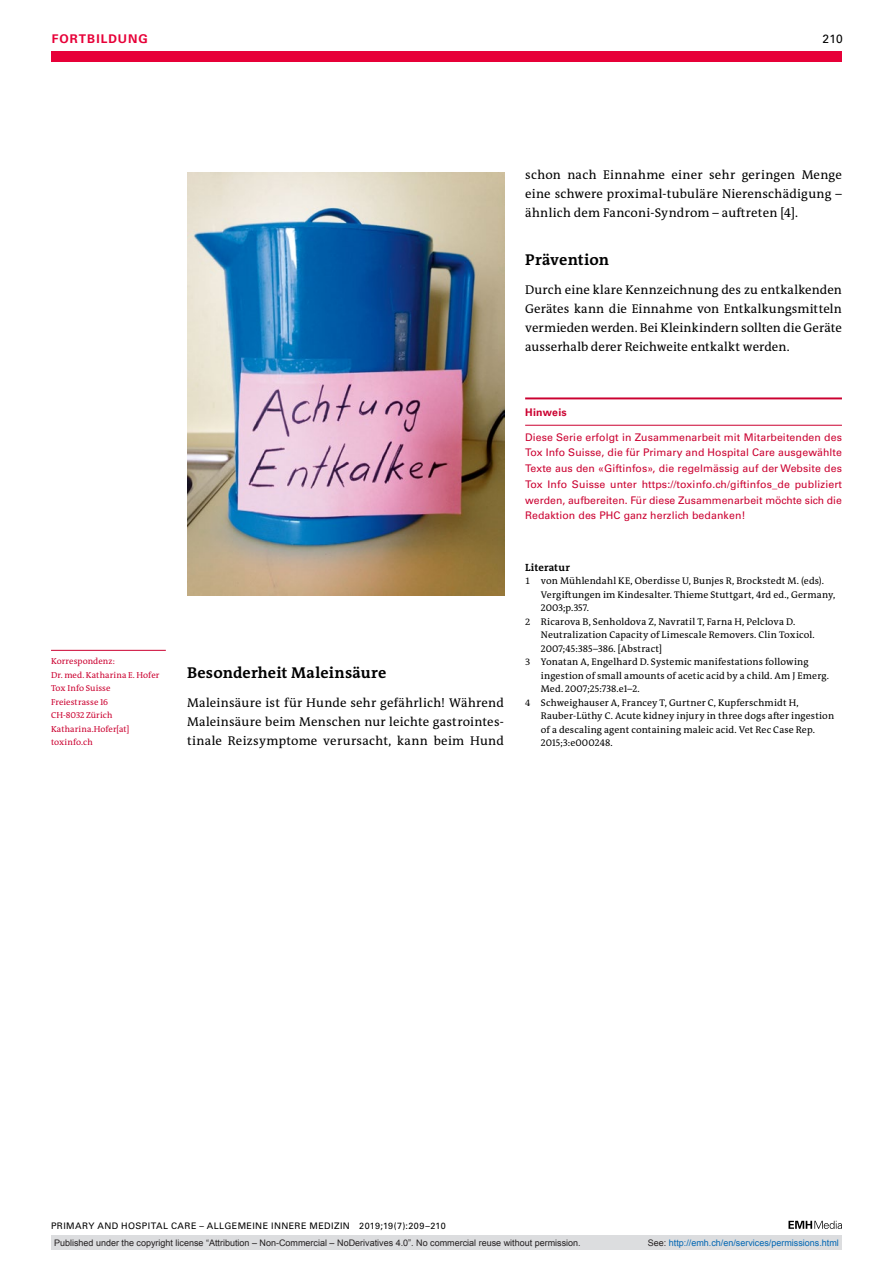
<style>
.page{position:relative;width:893px;height:1263px;background:#fff}
.page>*{position:absolute;margin:0;border:0;box-sizing:border-box;transform-origin:0 0}
.t1{font:700 15.75px "The Antiqua B W7";letter-spacing:.015em;color:#000}
.t2{font:12.75px/19.2px "The Antiqua B W5 Plain";letter-spacing:.015em;color:#000;text-align:justify}
.t3{font:700 12px "Univers LT Std";color:#e70038}
.t4{font:12px "Univers LT Std";color:#000}
.t5{font:10.5px/15.8px "Univers LT Std";letter-spacing:.01em;color:#cb0030;text-align:justify}
.t6{font:700 10.5px "The Antiqua B W7";letter-spacing:.015em;color:#000}
.t7{font:700 10.5px "Univers LT Std";letter-spacing:.025em;color:#cb0030}
.t8{font:9.75px "The Antiqua B W5 Plain";letter-spacing:.015em;color:#000}
.t9{font:9px "Arial";color:#231f20}
.t10{font:9px "Univers LT Std";letter-spacing:.045em;color:#000}
.t11{font:9px "Arial";color:#0166b3}
.t12{font:8.7px/13.5px "The Antiqua B W5 Plain";letter-spacing:.01em;color:#cb0030}
.s1{font-size:9.3px}
.s2{color:#231f20}
</style>
<div class="page">
<div style="left:51px;top:51px;width:791px;height:11px;background:#e70038"></div>
<svg style="left:788px;top:1221px;width:54px;height:8px"></svg>
<hr style="left:51px;top:650px;width:115px;height:1px;background:#cb0030">
<hr style="left:525px;top:397px;width:317px;height:2px;background:#cb0030">
<hr style="left:525px;top:425px;width:317px;height:1px;background:#cb0030">
<img style="left:187px;top:172px;width:318px;height:424px">
<div style="left:51px;top:1235px;width:791px;height:15px;background:#dcdddf"></div>
<p class="t3" style="left:52px;top:31px;width:18px">Fortbildung</p>
<p class="t4" style="left:822px;top:31px;width:22px">210</p>
<h2 class="t2" style="left:525px;top:165px;width:318px">schon nach Einnahme einer sehr geringen Menge eine schwere proximal-tubuläre Nierenschädigung – ähnlich dem Fanconi-Syndrom – auftreten [4].</h2>
<h1 class="t1" style="left:525px;top:250px;width:85px">Prävention</h1>
<h2 class="t2" style="left:525px;top:280px;width:318px">Durch eine klare Kennzeichnung des zu entkalkenden Gerätes kann die Einnahme von Entkalkungsmitteln vermieden werden. Bei Kleinkindern sollten die Geräte ausserhalb derer Reichweite entkalkt werden.</h2>
<p class="t12" style="left:51px;top:655px;width:110px">Korrespondenz:<br>Dr. med. Katharina E. Hofer<br>Tox Info Suisse<br>Freiestrasse 16<br>CH-8032 Zürich<br>Katharina.Hofer[at] toxinfo.ch</p>
<h1 class="t1" style="left:187px;top:662px;width:201px">Besonderheit Maleinsäure</h1>
<h2 class="t2" style="left:187px;top:693px;width:318px">Maleinsäure ist für Hunde sehr gefährlich! Während Maleinsäure beim Menschen nur leichte gastrointes&shy;tinale Reizsymptome verursacht, kann beim Hund</h2>
<p class="t7" style="left:525px;top:407px;width:43px">Hinweis</p>
<p class="t5" style="left:525px;top:429px;width:318px">Diese Serie erfolgt in Zusammenarbeit mit Mitarbeitenden des Tox Info Suisse, die für Primary and Hospital Care ausgewählte Texte aus den «Giftinfos», die regelmässig auf der Website des Tox Info Suisse unter https://toxinfo.ch/giftinfos_de publiziert werden, aufbereiten. Für diese Zusammenarbeit möchte sich die Redaktion des PHC ganz herzlich bedanken!</p>
<p class="t6" style="left:525px;top:561px;width:46px">Literatur</p>
<p class="t8" style="left:525px;top:575px;width:300px"><span class="s1">1</span> von Mühlendahl KE, Oberdisse U, Bunjes R, Brockstedt M. (eds).</p>
<p class="t8" style="left:541px;top:588px;width:296px">Vergiftungen im Kindesalter. Thieme Stuttgart, 4rd ed., Germany,</p>
<p class="t8" style="left:541px;top:602px;width:50px">2003;p.357.</p>
<p class="t8" style="left:525px;top:615px;width:272px"><span class="s1">2</span> Ricarova B, Senholdova Z, Navratil T, Farna H, Pelclova D.</p>
<p class="t8" style="left:541px;top:629px;width:275px">Neutralization Capacity of Limescale Removers. Clin Toxicol.</p>
<p class="t8" style="left:541px;top:642px;width:123px">2007;45:385–386. [Abstract]</p>
<p class="t8" style="left:525px;top:656px;width:285px"><span class="s1">3</span> Yonatan A, Engelhard D. Systemic manifestations following</p>
<p class="t8" style="left:541px;top:669px;width:290px">ingestion of small amounts of acetic acid by a child. Am J Emerg.</p>
<p class="t8" style="left:541px;top:683px;width:100px">Med. 2007;25:738.e1–2.</p>
<p class="t8" style="left:525px;top:696px;width:275px"><span class="s1">4</span> Schweighauser A, Francey T, Gurtner C, Kupferschmidt H,</p>
<p class="t8" style="left:541px;top:710px;width:295px">Rauber-Lüthy C. Acute kidney injury in three dogs after ingestion</p>
<p class="t8" style="left:541px;top:723px;width:276px">of a descaling agent containing maleic acid. Vet Rec Case Rep.</p>
<p class="t8" style="left:541px;top:737px;width:73px">2015;3:e000248.</p>
<p class="t10" style="left:51px;top:1220px;width:396px">PRIMARY AND HOSPITAL CARE – ALLGEMEINE INNERE MEDIZIN 2019;19(7):209–210</p>
<p class="t9" style="left:54px;top:1237px;width:528px">Published under the copyright license “Attribution – Non-Commercial – NoDerivatives 4.0”. No commercial reuse without permission.</p>
<p class="t11" style="left:648px;top:1237px;width:193px"><span class="s2">See:</span> http://emh.ch/en/services/permissions.html</p>
</div>
